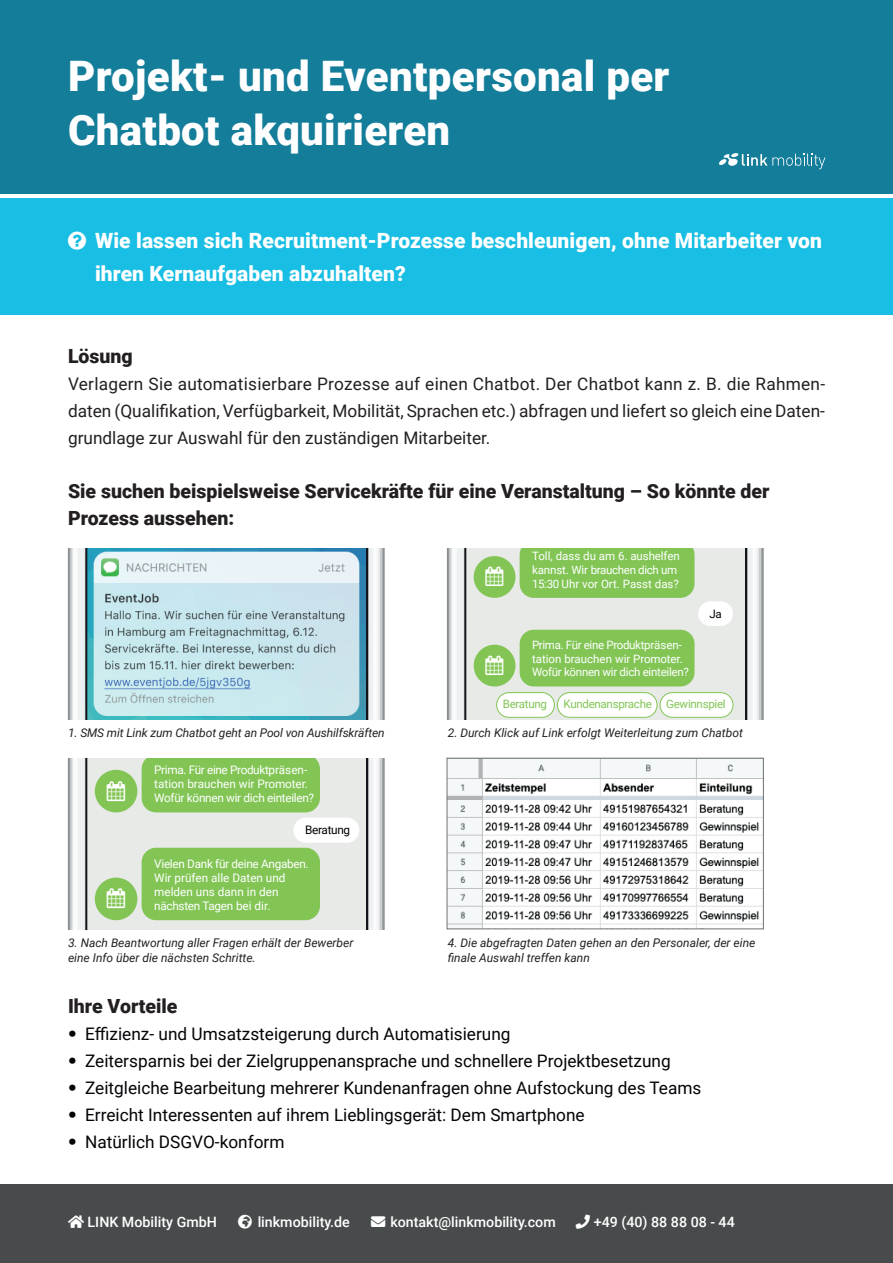
<style>
.page{position:relative;width:893px;height:1263px;background:#fff}
.page>*{position:absolute;margin:0;border:0;box-sizing:border-box;transform-origin:0 0}
.t1{font:900 42px/54px "Roboto";letter-spacing:.01em;color:#fff}
.t2{font:900 21px/33px "Roboto";letter-spacing:.005em;color:#fff}
.t3{font:900 19.5px/27px "Roboto";color:#231f20}
.t4{font:17.25px "Roboto";color:#030407}
.t5{font:17.25px/27px "Roboto";color:#231f20;text-align:justify}
.t6{font:500 14.25px "Roboto";color:#fff}
.t7{font:italic 12px/14.4px "Roboto";color:#231f20}
.t8{font:11.7px/14.1px "Roboto";letter-spacing:-.005em;color:#fff}
.t9{font:11.7px/14.1px "Roboto";letter-spacing:-.025em;color:#fff}
.t10{font:11.7px "Roboto";letter-spacing:-.025em;color:#000001}
.t11{font:11.55px/13.8px "Roboto";letter-spacing:-.015em;color:#fff}
.t12{font:11.55px "Roboto";letter-spacing:-.025em;color:#82c555}
.t13{font:11.55px "Roboto";color:#000001}
.s1{font-family:"Memphis LT";font-weight:300}
</style>
<div class="page">
<div style="left:0;top:0;width:893px;height:193px;background:#137d9a"></div>
<div style="left:0;top:198px;width:893px;height:117px;background:#18bee3"></div>
<div style="left:0;top:1184px;width:893px;height:79px;background:#484b4c"></div>
<svg style="left:719px;top:153px;width:106px;height:16px"></svg>
<img style="left:449px;top:760px;width:313px;height:167px">
<div style="left:447px;top:758px;width:317px;height:171px;border:1px solid #6c7172"></div>
<img style="left:67px;top:549px;width:318px;height:171px">
<img style="left:93px;top:551px;width:267px;height:169px">
<img style="left:446px;top:549px;width:318px;height:171px">
<div style="left:698px;top:601px;width:35px;height:25px;background:#fff;border-radius:12px"></div>
<div style="left:497px;top:693px;width:57px;height:24px;background:#fff;border-radius:12px"></div>
<div style="left:496px;top:692px;width:59px;height:26px;border:1px solid #82c555;border-radius:12px"></div>
<div style="left:557px;top:693px;width:100px;height:24px;background:#fff;border-radius:12px"></div>
<div style="left:557px;top:692px;width:100px;height:26px;border:1px solid #82c555;border-radius:12px"></div>
<div style="left:660px;top:693px;width:73px;height:24px;background:#fff;border-radius:12px"></div>
<div style="left:660px;top:692px;width:73px;height:26px;border:1px solid #82c555;border-radius:12px"></div>
<div style="left:520px;top:630px;width:175px;height:56px;background:#82c555;border-radius:14px"></div>
<div style="left:474px;top:645px;width:41px;height:41px;background:#82c555;border-radius:50%"></div>
<div style="left:520px;top:549px;width:175px;height:49px;background:#82c555"></div>
<div style="left:474px;top:556px;width:41px;height:42px;background:#82c555;border-radius:50%"></div>
<img style="left:67px;top:758px;width:318px;height:171px">
<div style="left:142px;top:848px;width:178px;height:72px;background:#82c555;border-radius:14px"></div>
<div style="left:293px;top:818px;width:66px;height:25px;background:#fff;border-radius:13px"></div>
<div style="left:95px;top:877px;width:42px;height:43px;background:#82c555;border-radius:50%"></div>
<div style="left:142px;top:758px;width:178px;height:54px;background:#82c555"></div>
<div style="left:95px;top:770px;width:42px;height:42px;background:#82c555;border-radius:50%"></div>
<h1 class="t1" style="left:68px;top:48px;width:603px">Projekt- und Eventpersonal per<br>Chatbot akquirieren</h1>
<p class="t2" style="left:95px;top:223px;width:728px">Wie lassen sich Recruitment-Prozesse beschleunigen, ohne Mitarbeiter von ihren Kernaufgaben abzuhalten?</p>
<p class="t3" style="left:68px;top:342px;width:66px">Lösung</p>
<p class="t5" style="left:68px;top:370px;width:759px">Verlagern Sie automatisierbare Prozesse auf einen Chatbot. Der Chatbot kann z. B. die Rahmen&shy;daten (Qualifikation, Verfügbarkeit, Mobilität, Sprachen etc.) abfragen und liefert so gleich eine Daten&shy;grundlage zur Auswahl für den zuständigen Mitarbeiter.</p>
<p class="t3" style="left:68px;top:477px;width:703px">Sie suchen beispielsweise Servicekräfte für eine Veranstaltung – So könnte der<br>Prozess aussehen:</p>
<p class="t11" style="left:532px;top:549px;width:149px">Toll, dass du am 6. aushelfen kannst. Wir brauchen dich um<br>15:30 Uhr vor Ort. Passt das?</p>
<p class="t11" style="left:532px;top:637px;width:158px">Prima. Für eine Produktpräsen&shy;tation brauchen wir Promoter.<br>Wofür können wir dich einteilen?</p>
<p class="t13" style="left:709px;top:605px;width:14px">Ja</p>
<p class="t12" style="left:503px;top:696px;width:46px">Beratung</p>
<p class="t12" style="left:563px;top:696px;width:164px">Kundenansprache Gewinnspiel</p>
<p class="t7" style="left:68px;top:725px;width:318px">1. SMS mit Link zum Chatbot geht an Pool von Aushilfskräften</p>
<p class="t7" style="left:448px;top:725px;width:297px">2. Durch Klick auf Link erfolgt Weiterleitung zum Chatbot</p>
<p class="t9" style="left:154px;top:762px;width:161px">Prima. Für eine Produktpräsen&shy;tation brauchen wir Promoter.<br>Wofür können wir dich einteilen?</p>
<p class="t10" style="left:305px;top:822px;width:47px">Beratung</p>
<p class="t8" style="left:154px;top:856px;width:156px">Vielen Dank für deine Angaben.<br>Wir prüfen alle Daten und melden uns dann in den nächsten Tagen bei dir.</p>
<p class="t7" style="left:68px;top:935px;width:287px">3. Nach Beantwortung aller Fragen erhält der Bewerber eine Info über die nächsten Schritte.</p>
<p class="t7" style="left:448px;top:935px;width:309px">4. Die abgefragten Daten gehen an den Personaler, der eine finale Auswahl treffen kann</p>
<p class="t3" style="left:68px;top:992px;width:111px">Ihre Vorteile</p>
<p class="t4" style="left:68px;top:1022px;width:444px"><span class="s1">•</span> Effizienz- und Umsatzsteigerung durch Automatisierung</p>
<p class="t4" style="left:68px;top:1049px;width:604px"><span class="s1">•</span> Zeitersparnis bei der Zielgruppenansprache und schnellere Projektbesetzung</p>
<p class="t4" style="left:68px;top:1076px;width:635px"><span class="s1">•</span> Zeitgleiche Bearbeitung mehrerer Kundenanfragen ohne Aufstockung des Teams</p>
<p class="t4" style="left:68px;top:1103px;width:518px"><span class="s1">•</span> Erreicht Interessenten auf ihrem Lieblingsgerät: Dem Smartphone</p>
<p class="t4" style="left:68px;top:1130px;width:218px"><span class="s1">•</span> Natürlich DSGVO-konform</p>
<p class="t6" style="left:68px;top:1211px;width:150px">□ LINK Mobility GmbH</p>
<p class="t6" style="left:258px;top:1211px;width:94px">linkmobility.de</p>
<p class="t6" style="left:371px;top:1211px;width:186px">■❖●□ kontakt@linkmobility.com</p>
<p class="t6" style="left:576px;top:1211px;width:160px">★ +49 (40) 88 88 08 - 44</p>
</div>
